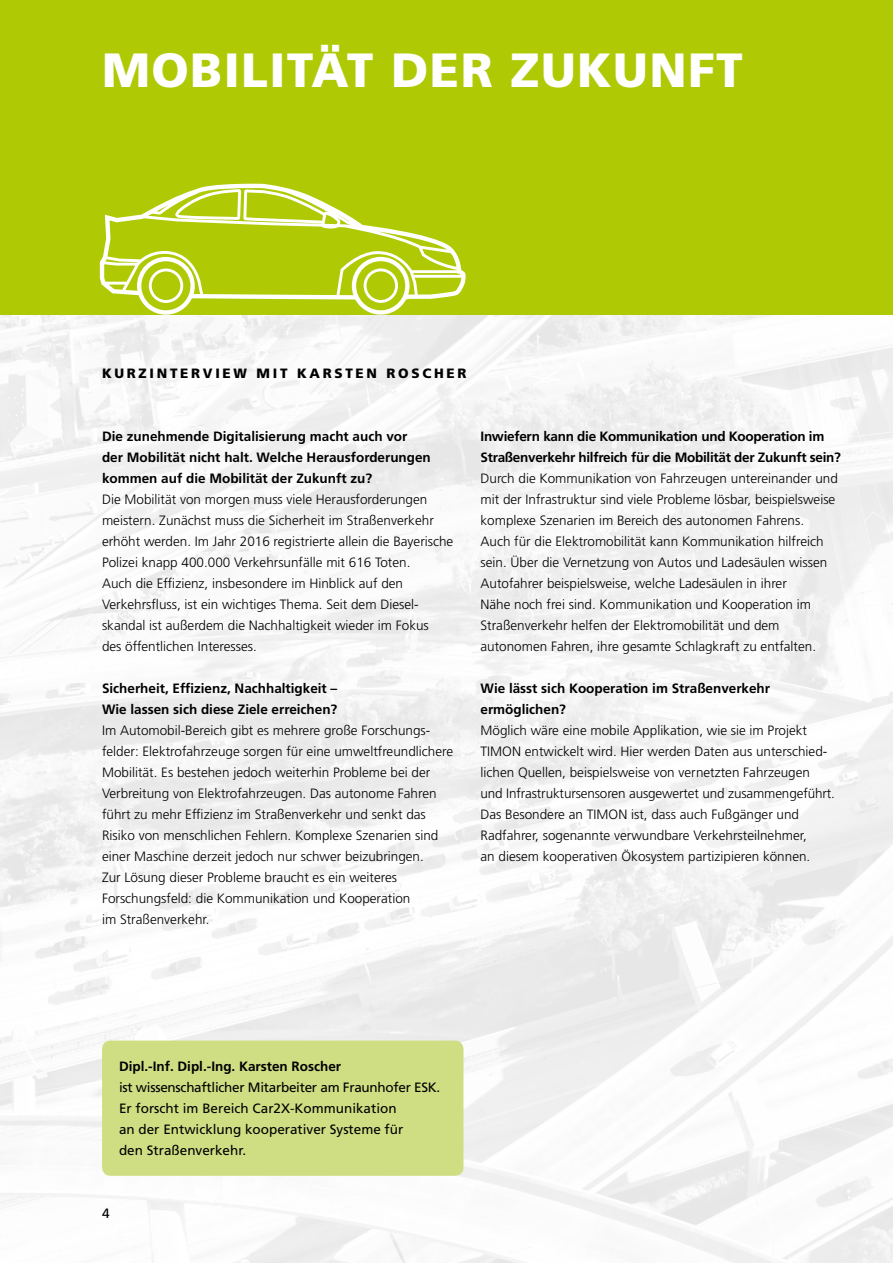
<style>
.page{position:relative;width:893px;height:1263px;background:#fff}
.page>*{position:absolute;margin:0;border:0;box-sizing:border-box;transform-origin:0 0}
.t1{font:900 48px "Frutiger LT Com";letter-spacing:.03em;color:#fff}
.t2{font:300 13.5px/21px "Frutiger LT Com";color:#000}
.t3{font:700 13.5px/21px "Frutiger LT Com";color:#000}
.t4{font:13.5px/21px "Frutiger LT Com";color:#000}
.t5{font:700 13.5px/21px "Frutiger LT Com";letter-spacing:-.02em;color:#000}
.t6{font:900 13.5px "Frutiger LT Com";letter-spacing:.2em;color:#000}
</style>
<div class="page">
<div style="left:0;top:0;width:893px;height:1263px;background:linear-gradient(to right,#f6f6f6,#f5f5f5)"></div>
<div style="left:0;top:0;width:893px;height:315px;background:#afca05"></div>
<div style="left:102px;top:1040px;width:361px;height:136px;background:#d0de83;border-radius:9px"></div>
<svg style="left:100px;top:184px;width:366px;height:131px"></svg>
<h1 class="t1" style="left:102px;top:41px;width:642px">MOBILITÄT DER ZUKUNFT</h1>
<p class="t6" style="left:102px;top:365px;width:366px">KURZINTERVIEW MIT KARSTEN ROSCHER</p>
<p class="t3" style="left:102px;top:426px;width:330px">Die zunehmende Digitalisierung macht auch vor der Mobilität nicht halt. Welche Herausforderungen kommen auf die Mobilität der Zukunft zu?</p>
<p class="t2" style="left:102px;top:489px;width:353px">Die Mobilität von morgen muss viele Herausforderungen meistern. Zunächst muss die Sicherheit im Straßenverkehr erhöht werden. Im Jahr 2016 registrierte allein die Bayerische Polizei knapp 400.000 Verkehrsunfälle mit 616 Toten.<br>Auch die Effizienz, insbesondere im Hinblick auf den Verkehrsfluss, ist ein wichtiges Thema. Seit dem Diesel&shy;skandal ist außerdem die Nachhaltigkeit wieder im Fokus<br>des öffentlichen Interesses.</p>
<p class="t3" style="left:102px;top:678px;width:237px">Sicherheit, Effizienz, Nachhaltigkeit –<br>Wie lassen sich diese Ziele erreichen?</p>
<p class="t2" style="left:102px;top:720px;width:353px">Im Automobil-Bereich gibt es mehrere große Forschungs&shy;felder: Elektrofahrzeuge sorgen für eine umweltfreundlichere Mobilität. Es bestehen jedoch weiterhin Probleme bei der Verbreitung von Elektrofahrzeugen. Das autonome Fahren führt zu mehr Effizienz im Straßenverkehr und senkt das Risiko von menschlichen Fehlern. Komplexe Szenarien sind einer Maschine derzeit jedoch nur schwer beizubringen.<br>Zur Lösung dieser Probleme braucht es ein weiteres Forschungsfeld: die Kommunikation und Kooperation<br>im Straßenverkehr.</p>
<p class="t5" style="left:480px;top:426px;width:362px">Inwiefern kann die Kommunikation und Kooperation im<br>Straßenverkehr hilfreich für die Mobilität der Zukunft sein?</p>
<p class="t2" style="left:480px;top:468px;width:359px">Durch die Kommunikation von Fahrzeugen untereinander und mit der Infrastruktur sind viele Probleme lösbar, beispielsweise komplexe Szenarien im Bereich des autonomen Fahrens.<br>Auch für die Elektromobilität kann Kommunikation hilfreich sein. Über die Vernetzung von Autos und Ladesäulen wissen Autofahrer beispielsweise, welche Ladesäulen in ihrer<br>Nähe noch frei sind. Kommunikation und Kooperation im Straßenverkehr helfen der Elektromobilität und dem autonomen Fahren, ihre gesamte Schlagkraft zu entfalten.</p>
<p class="t3" style="left:480px;top:678px;width:291px">Wie lässt sich Kooperation im Straßenverkehr ermöglichen?</p>
<p class="t2" style="left:480px;top:720px;width:356px">Möglich wäre eine mobile Applikation, wie sie im Projekt TIMON entwickelt wird. Hier werden Daten aus unterschied&shy;lichen Quellen, beispielsweise von vernetzten Fahrzeugen und Infrastruktursensoren ausgewertet und zusammengeführt.<br>Das Besondere an TIMON ist, dass auch Fußgänger und Radfahrer, sogenannte verwundbare Verkehrsteilnehmer,<br>an diesem kooperativen Ökosystem partizipieren können.</p>
<p class="t3" style="left:119px;top:1056px;width:224px">Dipl.-Inf. Dipl.-Ing. Karsten Roscher</p>
<p class="t4" style="left:119px;top:1077px;width:323px">ist wissenschaftlicher Mitarbeiter am Fraunhofer ESK.<br>Er forscht im Bereich Car2X-Kommunikation<br>an der Entwicklung kooperativer Systeme für<br>den Straßenverkehr.</p>
<p class="t4" style="left:102px;top:1203px;width:9px">4</p>
</div>
